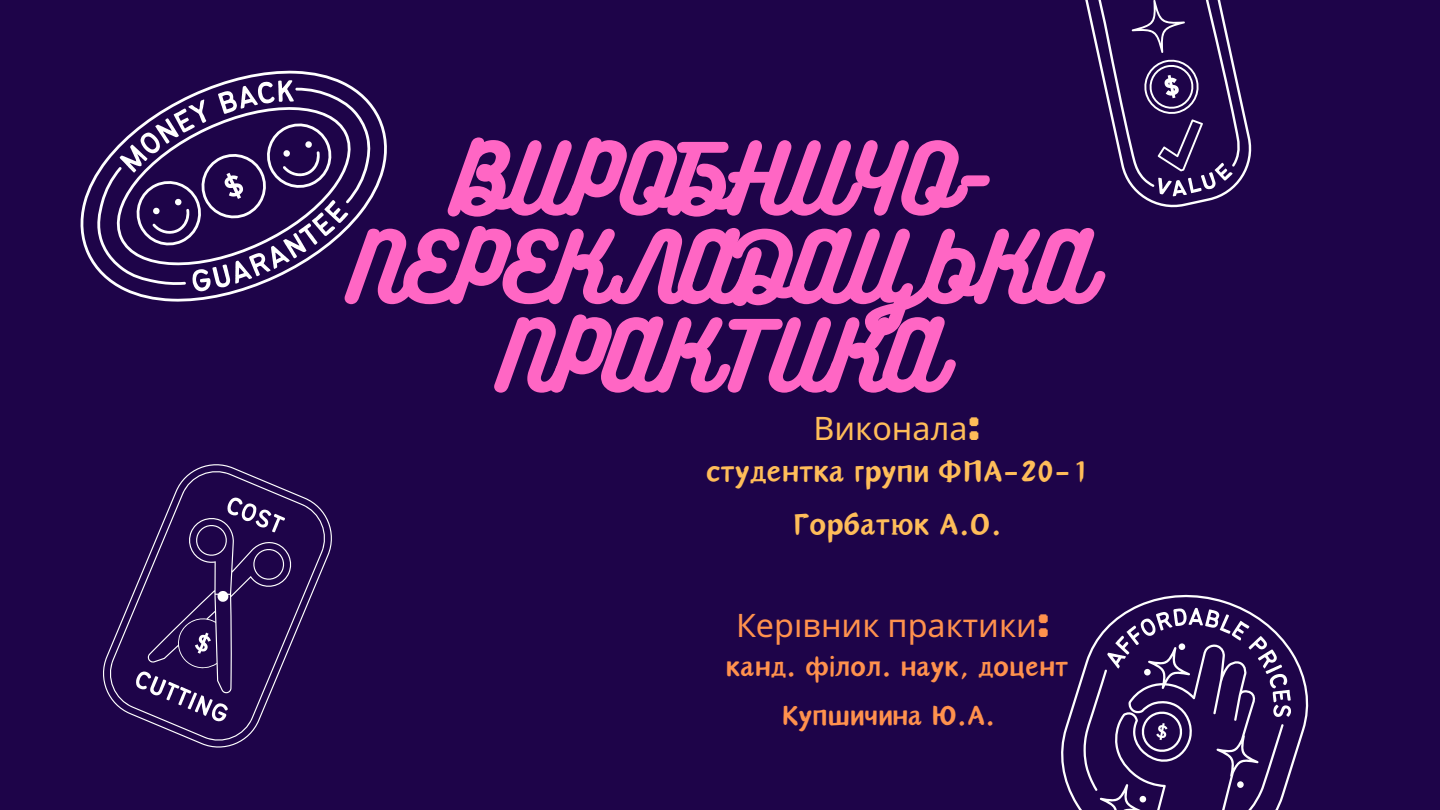
<style>
.page{position:relative;width:1440px;height:810px;background:#1e0449}
.page>*{position:absolute;margin:0;border:0;box-sizing:border-box;transform-origin:0 0}
.t1{font:87px/88.5px "Bukhari Script";color:#ff66c4;text-align:center}
.t2{font:38.3px "Canva Oriental Brush";color:#ffbd59}
.t3{font:35.3px "Canva Oriental Brush";color:#ff914d}
.t4{font:32.3px "Noto Sans";color:#ff914d}
.t5{font:32.3px "Noto Sans";color:#ffbd59}
.s1{font-family:"NT Brick Sans"}
</style>
<div class="page">
<svg style="left:80px;top:70px;width:307px;height:232px"></svg>
<svg style="left:1061px;top:594px;width:248px;height:216px"></svg>
<svg style="left:1085px;top:0;width:167px;height:208px"></svg>
<svg style="left:103px;top:464px;width:229px;height:284px"></svg>
<p class="t1" style="left:350px;top:131px;width:742px">ВИРОБНИЧО-<br>ПЕРЕКЛАДАЦЬКА<br>ПРАКТИКА</p>
<p class="t5" style="left:814px;top:405px;width:169px">Виконала<span class="s1">:</span></p>
<p class="t2" style="left:706px;top:455px;width:384px">студентка групи ФПА-20-1</p>
<p class="t2" style="left:792px;top:508px;width:211px">Горбатюк А.О.</p>
<p class="t4" style="left:736px;top:602px;width:316px">Керівник практики<span class="s1">:</span></p>
<p class="t3" style="left:726px;top:652px;width:344px">канд. філол. наук, доцент</p>
<p class="t3" style="left:781px;top:701px;width:216px">Купшичина Ю.А.</p>
</div>
